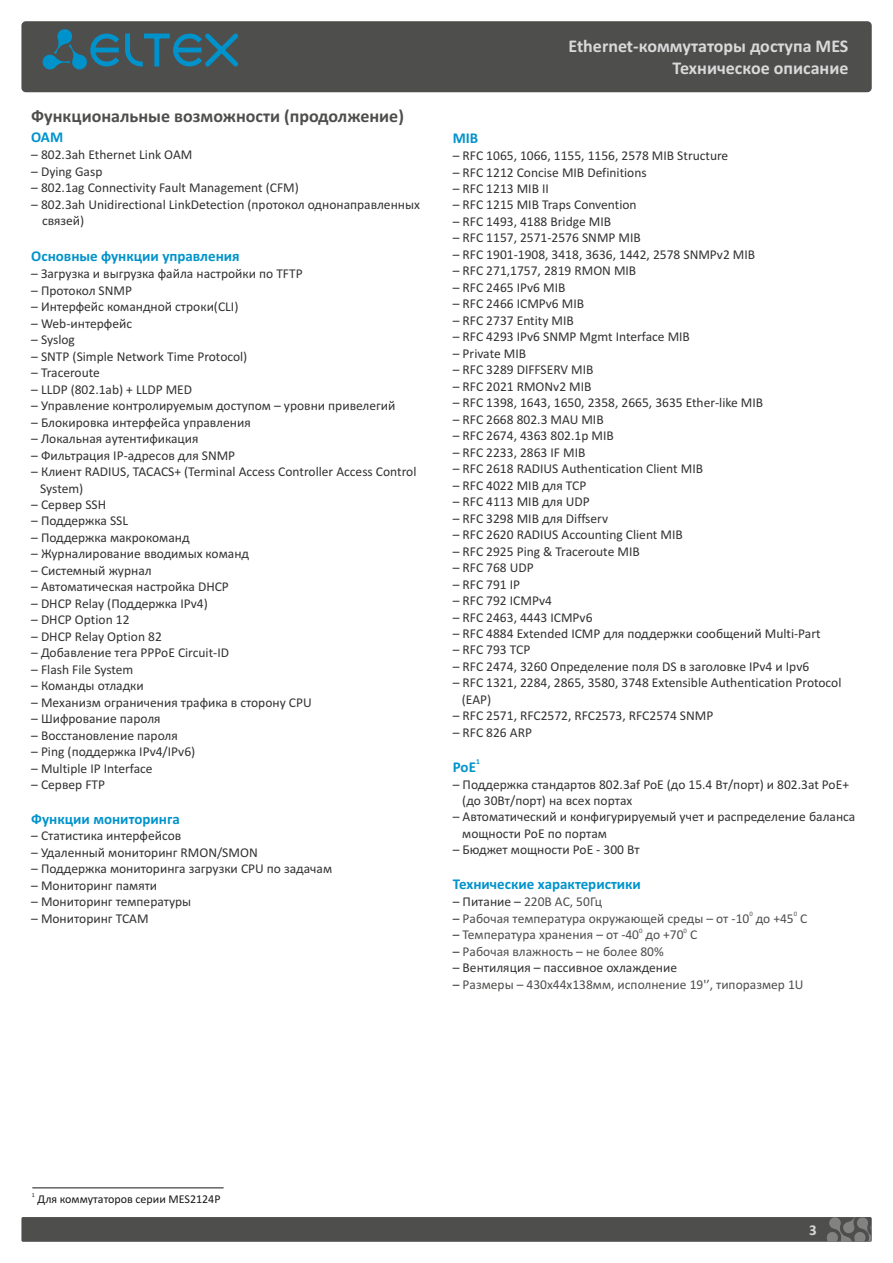
<style>
.page{position:relative;width:893px;height:1263px;background:#fff}
.page>*{position:absolute;margin:0;border:0;box-sizing:border-box;transform-origin:0 0}
.t1{font:700 18px/21.9px "Calibri";color:#d9d9da;text-align:right}
.t2{font:700 18px "Calibri";color:#4e4e4d}
.t3{font:700 15px "Calibri";color:#0093cb}
.t4{font:700 15px "Calibri";color:#d9d9da}
.t5{font:13.5px/16.5px "Calibri";color:#323232}
.t6{font:13.5px "Calibri";color:#4e4e4d}
.t7{font:12px "Calibri";color:#151616}
.t8{font:700 7.5px "Calibri";color:#0093cb}
.t9{font:6.75px "Calibri";color:#4e4e4d}
.t10{font:6px "Calibri";color:#151616}
.s1{color:#323232}
</style>
<div class="page">
<div style="left:21px;top:21px;width:851px;height:71px;background:#4e4e4d;border-radius:4px"></div>
<svg style="left:43px;top:29px;width:76px;height:41px"></svg>
<svg style="left:125px;top:33px;width:113px;height:34px"></svg>
<div style="left:21px;top:1217px;width:851px;height:25px;background:#4e4e4d;border-radius:2px"></div>
<svg style="left:826px;top:1217px;width:46px;height:25px"></svg>
<hr style="left:32px;top:1187px;width:192px;height:1px;background:#151616">
<h1 class="t2" style="left:31px;top:108px;width:374px">Функциональные возможности (продолжение)</h1>
<p class="t3" style="left:31px;top:131px;width:33px">ОАМ</p>
<p class="t5" style="left:31px;top:148px;width:163px">– 802.3ah Ethernet Link OAM</p>
<p class="t5" style="left:31px;top:164px;width:73px">– Dying Gasp</p>
<p class="t5" style="left:31px;top:181px;width:269px">– 802.1ag Connectivity Fault Management (CFM)</p>
<p class="t5" style="left:42px;top:197px;width:379px;text-indent:-11px">– 802.3ah Unidirectional LinkDetection (протокол однонаправленных связей)</p>
<p class="t3" style="left:31px;top:250px;width:210px">Основные функции управления</p>
<p class="t5" style="left:31px;top:267px;width:273px">– Загрузка и выгрузка файла настройки по TFTP</p>
<p class="t5" style="left:31px;top:283px;width:102px">– Протокол SNMP</p>
<p class="t5" style="left:31px;top:300px;width:209px">– Интерфейс командной строки(CLI)</p>
<p class="t5" style="left:31px;top:316px;width:102px">– Web-интерфейс</p>
<p class="t5" style="left:31px;top:333px;width:45px">– Syslog</p>
<p class="t5" style="left:31px;top:349px;width:218px">– SNTP (Simple Network Time Protocol)</p>
<p class="t5" style="left:31px;top:365px;width:70px">– Traceroute</p>
<p class="t5" style="left:31px;top:382px;width:162px">– LLDP (802.1ab) + LLDP MED</p>
<p class="t5" style="left:31px;top:398px;width:366px">– Управление контролируемым доступом – уровни привелегий</p>
<p class="t5" style="left:31px;top:415px;width:221px">– Блокировка интерфейса управления</p>
<p class="t5" style="left:31px;top:431px;width:169px">– Локальная аутентификация</p>
<p class="t5" style="left:31px;top:448px;width:206px">– Фильтрация IP-адресов для SNMP</p>
<p class="t5" style="left:40px;top:464px;width:378px;text-indent:-9px">– Клиент RADIUS, TACACS+ (Terminal Access Controller Access Control<br>System)</p>
<p class="t5" style="left:31px;top:497px;width:76px">– Сервер SSH</p>
<p class="t5" style="left:31px;top:514px;width:98px">– Поддержка SSL</p>
<p class="t5" style="left:31px;top:530px;width:160px">– Поддержка макрокоманд</p>
<p class="t5" style="left:31px;top:547px;width:219px">– Журналирование вводимых команд</p>
<p class="t5" style="left:31px;top:563px;width:122px">– Системный журнал</p>
<p class="t5" style="left:31px;top:580px;width:199px">– Автоматическая настройка DHCP</p>
<p class="t5" style="left:31px;top:596px;width:178px">– DHCP Relay (Поддержка IPv4)</p>
<p class="t5" style="left:31px;top:613px;width:100px">– DHCP Option 12</p>
<p class="t5" style="left:31px;top:629px;width:132px">– DHCP Relay Option 82</p>
<p class="t5" style="left:31px;top:646px;width:199px">– Добавление тега PPPoE Circuit-ID</p>
<p class="t5" style="left:31px;top:662px;width:104px">– Flash File System</p>
<p class="t5" style="left:31px;top:679px;width:114px">– Команды отладки</p>
<p class="t5" style="left:31px;top:695px;width:282px">– Механизм ограничения трафика в сторону CPU</p>
<p class="t5" style="left:31px;top:712px;width:131px">– Шифрование пароля</p>
<p class="t5" style="left:31px;top:728px;width:148px">– Восстановление пароля</p>
<p class="t5" style="left:31px;top:744px;width:166px">– Ping (поддержка IPv4/IPv6)</p>
<p class="t5" style="left:31px;top:761px;width:123px">– Multiple IP Interface</p>
<p class="t5" style="left:31px;top:777px;width:75px">– Сервер FTP</p>
<p class="t5" style="left:31px;top:829px;width:152px">– Статистика интерфейсов</p>
<p class="t5" style="left:31px;top:845px;width:228px">– Удаленный мониторинг RMON/SMON</p>
<p class="t5" style="left:31px;top:862px;width:302px">– Поддержка мониторинга загрузки CPU по задачам</p>
<p class="t5" style="left:31px;top:878px;width:128px">– Мониторинг памяти</p>
<p class="t5" style="left:31px;top:895px;width:162px">– Мониторинг температуры</p>
<p class="t5" style="left:31px;top:911px;width:119px">– Мониторинг TCAM</p>
<p class="t3" style="left:31px;top:812px;width:150px">Функции мониторинга</p>
<p class="t3" style="left:453px;top:132px;width:27px">MIB</p>
<h1 class="t1" style="left:568px;top:37px;width:282px">Ethernet-коммутаторы доступа MES<br>Техническое описание</h1>
<p class="t5" style="left:453px;top:148px;width:277px">– RFC 1065, 1066, 1155, 1156, 2578 MIB Structure</p>
<p class="t5" style="left:453px;top:165px;width:195px">– RFC 1212 Concise MIB Definitions</p>
<p class="t5" style="left:453px;top:181px;width:98px">– RFC 1213 MIB II</p>
<p class="t5" style="left:453px;top:198px;width:185px">– RFC 1215 MIB Traps Convention</p>
<p class="t5" style="left:453px;top:214px;width:160px">– RFC 1493, 4188 Bridge MIB</p>
<p class="t5" style="left:453px;top:231px;width:189px">– RFC 1157, 2571-2576 SNMP MIB</p>
<p class="t5" style="left:453px;top:247px;width:304px">– RFC 1901-1908, 3418, 3636, 1442, 2578 SNMPv2 MIB</p>
<p class="t5" style="left:453px;top:264px;width:185px">– RFC 271,1757, 2819 RMON MIB</p>
<p class="t5" style="left:453px;top:280px;width:114px">– RFC 2465 IPv6 MIB</p>
<p class="t5" style="left:453px;top:297px;width:133px">– RFC 2466 ICMPv6 MIB</p>
<p class="t5" style="left:453px;top:313px;width:123px">– RFC 2737 Entity MIB</p>
<p class="t5" style="left:453px;top:330px;width:239px">– RFC 4293 IPv6 SNMP Mgmt Interface MIB</p>
<p class="t5" style="left:453px;top:346px;width:75px">– Private MIB</p>
<p class="t5" style="left:453px;top:363px;width:142px">– RFC 3289 DIFFSERV MIB</p>
<p class="t5" style="left:453px;top:379px;width:140px">– RFC 2021 RMONv2 MIB</p>
<p class="t5" style="left:453px;top:396px;width:312px">– RFC 1398, 1643, 1650, 2358, 2665, 3635 Ether-like MIB</p>
<p class="t5" style="left:453px;top:412px;width:152px">– RFC 2668 802.3 MAU MIB</p>
<p class="t5" style="left:453px;top:429px;width:162px">– RFC 2674, 4363 802.1p MIB</p>
<p class="t5" style="left:453px;top:445px;width:134px">– RFC 2233, 2863 IF MIB</p>
<p class="t5" style="left:453px;top:461px;width:252px">– RFC 2618 RADIUS Authentication Client MIB</p>
<p class="t5" style="left:453px;top:478px;width:135px">– RFC 4022 MIB для TCP</p>
<p class="t5" style="left:453px;top:494px;width:139px">– RFC 4113 MIB для UDP</p>
<p class="t5" style="left:453px;top:511px;width:157px">– RFC 3298 MIB для Diffserv</p>
<p class="t5" style="left:453px;top:527px;width:231px">– RFC 2620 RADIUS Accounting Client MIB</p>
<p class="t5" style="left:453px;top:544px;width:188px">– RFC 2925 Ping &amp; Traceroute MIB</p>
<p class="t5" style="left:453px;top:560px;width:82px">– RFC 768 UDP</p>
<p class="t5" style="left:453px;top:577px;width:69px">– RFC 791 IP</p>
<p class="t5" style="left:453px;top:593px;width:101px">– RFC 792 ICMPv4</p>
<p class="t5" style="left:453px;top:610px;width:141px">– RFC 2463, 4443 ICMPv6</p>
<p class="t5" style="left:453px;top:626px;width:369px">– RFC 4884 Extended ICMP для поддержки сообщений Multi-Part</p>
<p class="t5" style="left:453px;top:643px;width:79px">– RFC 793 TCP</p>
<p class="t5" style="left:453px;top:659px;width:358px">– RFC 2474, 3260 Определение поля DS в заголовке IPv4 и Ipv6</p>
<p class="t5" style="left:462px;top:676px;width:381px;text-indent:-9px">– RFC 1321, 2284, 2865, 3580, 3748 Extensible Authentication Protocol (EAP)</p>
<p class="t5" style="left:453px;top:709px;width:262px">– RFC 2571, RFC2572, RFC2573, RFC2574 SNMP</p>
<p class="t5" style="left:453px;top:725px;width:81px">– RFC 826 ARP</p>
<p class="t8" style="left:476px;top:758px;width:5px">1</p>
<p class="t3" style="left:453px;top:760px;width:25px">PoE</p>
<p class="t5" style="left:462px;top:777px;width:388px;text-indent:-9px">– Поддержка стандартов 802.3af PoE (до 15.4 Вт/порт) и 802.3at PoE+ (до 30Вт/порт) на всех портах</p>
<p class="t5" style="left:462px;top:810px;width:395px;text-indent:-9px">– Автоматический и конфигурируемый учет и распределение баланса мощности PoE по портам</p>
<p class="t5" style="left:453px;top:843px;width:188px">– Бюджет мощности PoE - 300 Вт</p>
<p class="t3" style="left:453px;top:877px;width:190px">Технические характеристики</p>
<p class="t6" style="left:453px;top:895px;width:151px"><span class="s1">– Питание –</span> 220В AC, 50Гц</p>
<p class="t6" style="left:453px;top:912px;width:356px"><span class="s1">–</span> Рабочая температура окружающей среды – от -10 до +45 С</p>
<p class="t6" style="left:453px;top:929px;width:246px"><span class="s1">–</span> Температура хранения – от -40 до +70 С</p>
<p class="t6" style="left:453px;top:946px;width:212px"><span class="s1">–</span> Рабочая влажность – не более 80%</p>
<p class="t5" style="left:453px;top:961px;width:226px">– Вентиляция – пассивное охлаждение</p>
<p class="t6" style="left:453px;top:979px;width:352px"><span class="s1">–</span> Размеры – 430x44x138мм, исполнение 19'’, типоразмер 1U</p>
<p class="t9" style="left:749px;top:911px;width:5px">0</p>
<p class="t9" style="left:794px;top:911px;width:5px">0</p>
<p class="t9" style="left:639px;top:927px;width:5px">0</p>
<p class="t9" style="left:684px;top:927px;width:5px">0</p>
<p class="t10" style="left:32px;top:1192px;width:5px">1</p>
<p class="t7" style="left:38px;top:1194px;width:184px">Для коммутаторов серии MES2124P</p>
<p class="t4" style="left:809px;top:1224px;width:9px">3</p>
</div>
